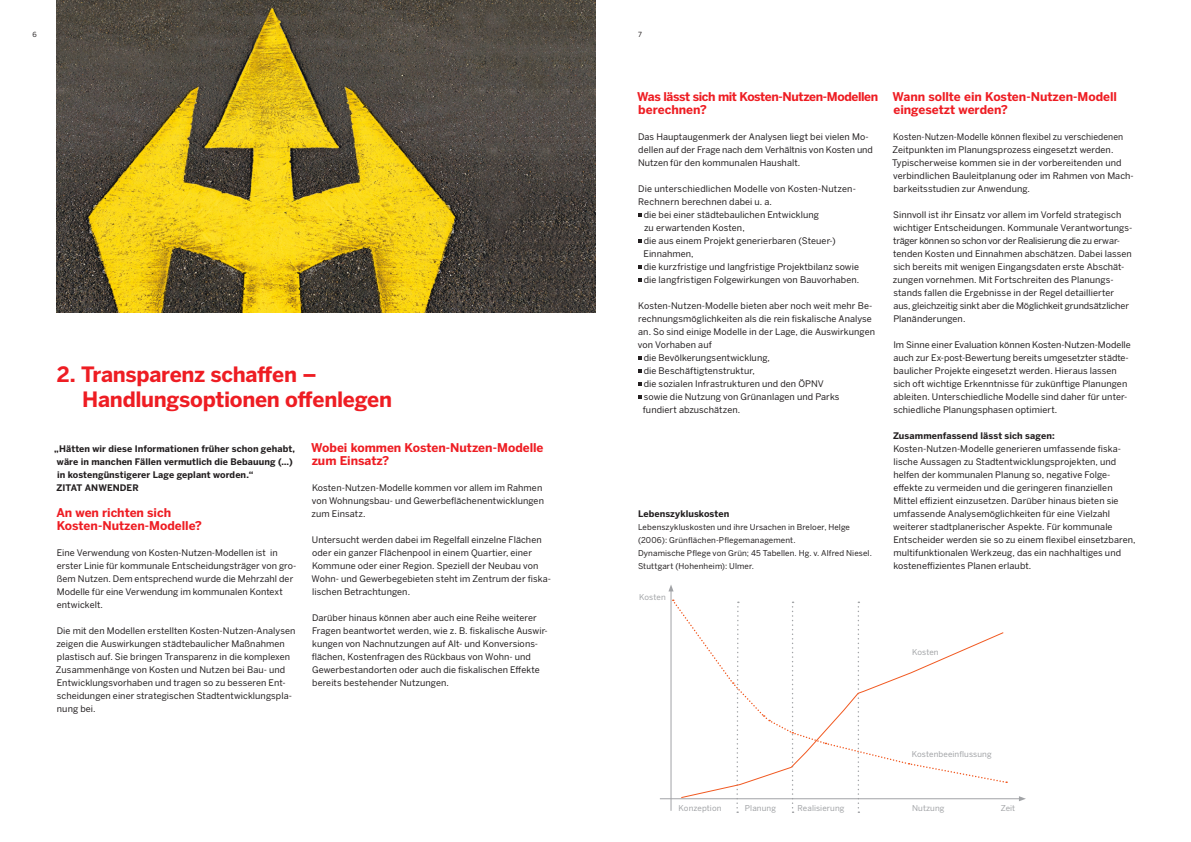
<style>
.page{position:relative;width:1191px;height:842px;background:#fff}
.page>*{position:absolute;margin:0;border:0;box-sizing:border-box;transform-origin:0 0}
.t1{font:700 21px/25px "Benton Sans";letter-spacing:-.015em;color:#ee1d23}
.t2{font:700 12px/13px "Benton Sans";letter-spacing:-.005em;color:#ee1d23}
.t3{font:700 12px/13px "Benton Sans";letter-spacing:-.03em;color:#ee1d23}
.t4{font:9px/13px "Benton Sans";letter-spacing:.01em;color:#231f20}
.t5{font:9px/13px "Benton Sans";letter-spacing:.01em;color:#231f20;scale:.95 1}
.t6{font:700 9px/13px "Benton Sans";letter-spacing:.01em;color:#231f20}
.t7{font:8px/13px "Benton Sans";letter-spacing:.015em;color:#231f20}
.t8{font:8px "Benton Sans";letter-spacing:.01em;color:#a1a3a6}
.t9{font:7px "Benton Sans";color:#231f20}
</style>
<div class="page">
<img style="left:57px;top:0;width:538px;height:313px">
<hr style="left:660px;top:798px;width:360px;height:1px;background:#a1a3a6">
<svg style="left:1019px;top:796px;width:7px;height:5px"></svg>
<hr style="left:670px;top:590px;width:1px;height:221px;background:#a1a3a6">
<svg style="left:668px;top:585px;width:5px;height:6px"></svg>
<svg style="left:672px;top:599px;width:335px;height:214px"></svg>
<p class="t9" style="left:33px;top:30px;width:6px">6</p>
<p class="t9" style="left:638px;top:30px;width:5px">7</p>
<h1 class="t1" style="left:82px;top:362px;width:311px;text-indent:-26px">2. Transparenz schaffen –<br>Handlungsoptionen offenlegen</h1>
<p class="t6" style="left:54px;top:442px;width:242px">„Hätten wir diese Informationen früher schon gehabt, wäre in manchen Fällen vermutlich die Bebauung (…) in kostengünstigerer Lage geplant worden.“<br>Zitat</p>
<h2 class="t2" style="left:311px;top:441px;width:234px">Wobei kommen Kosten-Nutzen-Modelle zum Einsatz?</h2>
<p class="t4" style="left:312px;top:481px;width:234px">Kosten-Nutzen-Modelle kommen vor allem im Rahmen von Wohnungsbau- und Gewerbeflächenentwicklungen zum Einsatz.</p>
<p class="t4" style="left:312px;top:533px;width:241px">Untersucht werden dabei im Regelfall einzelne Flächen oder ein ganzer Flächenpool in einem Quartier, einer Kommune oder einer Region. Speziell der Neubau von Wohn- und Gewerbegebieten steht im Zentrum der fiska&shy;lischen Betrachtungen.</p>
<p class="t4" style="left:312px;top:611px;width:237px">Darüber hinaus können aber auch eine Reihe weiterer Fragen beantwortet werden, wie z. B. fiskalische Auswir&shy;kungen von Nachnutzungen auf Alt- und Konversions&shy;flächen, Kostenfragen des Rückbaus von Wohn- und Gewerbestandorten oder auch die fiskalischen Effekte bereits bestehender Nutzungen.</p>
<p class="t6" style="left:85px;top:481px;width:9px">Anwender</p>
<h2 class="t2" style="left:56px;top:506px;width:147px">An wen richten sich<br>Kosten-Nutzen-Modelle?</h2>
<p class="t4" style="left:57px;top:546px;width:241px">Eine Verwendung von Kosten-Nutzen-Modellen ist in erster Linie für kommunale Entscheidungsträger von gro&shy;ßem Nutzen. Dem entsprechend wurde die Mehrzahl der Modelle für eine Verwendung im kommunalen Kontext entwickelt.</p>
<p class="t4" style="left:56px;top:624px;width:241px">Die mit den Modellen erstellten Kosten-Nutzen-Analysen zeigen die Auswirkungen städtebaulicher Maßnahmen plastisch auf. Sie bringen Transparenz in die komplexen Zusammenhänge von Kosten und Nutzen bei Bau- und Entwicklungsvorhaben und tragen so zu besseren Ent&shy;scheidungen einer strategischen Stadtentwicklungspla&shy;nung bei.</p>
<h2 class="t3" style="left:637px;top:90px;width:242px">Was lässt sich mit Kosten-Nutzen-Modellen berechnen?</h2>
<p class="t4" style="left:638px;top:130px;width:236px">Das Hauptaugenmerk der Analysen liegt bei vielen Mo&shy;dellen auf der Frage nach dem Verhältnis von Kosten und<br>Nutzen für den kommunalen Haushalt.</p>
<p class="t4" style="left:638px;top:182px;width:219px">Die unterschiedlichen Modelle von Kosten-Nutzen-</p>
<p class="t4" style="left:638px;top:195px;width:135px">Rechnern berechnen dabei u. a.</p>
<p class="t4" style="left:644px;top:208px;width:177px">die bei einer städtebaulichen Entwicklung</p>
<p class="t4" style="left:644px;top:221px;width:102px">zu erwartenden Kosten,</p>
<p class="t4" style="left:644px;top:234px;width:193px">die aus einem Projekt generierbaren (Steuer-)</p>
<p class="t4" style="left:643px;top:247px;width:52px">Einnahmen,</p>
<p class="t4" style="left:644px;top:260px;width:217px">die kurzfristige und langfristige Projektbilanz sowie</p>
<p class="t4" style="left:644px;top:273px;width:217px">die langfristigen Folgewirkungen von Bauvorhaben.</p>
<p class="t4" style="left:638px;top:299px;width:236px">Kosten-Nutzen-Modelle bieten aber noch weit mehr Be-</p>
<p class="t4" style="left:638px;top:312px;width:235px">rechnungsmöglichkeiten als die rein fiskalische Analyse</p>
<p class="t4" style="left:638px;top:325px;width:238px">an. So sind einige Modelle in der Lage, die Auswirkungen</p>
<p class="t4" style="left:638px;top:338px;width:75px">von Vorhaben auf</p>
<p class="t4" style="left:644px;top:351px;width:128px">die Bevölkerungsentwicklung,</p>
<p class="t4" style="left:644px;top:364px;width:113px">die Beschäftigtenstruktur,</p>
<p class="t4" style="left:644px;top:377px;width:182px">die sozialen Infrastrukturen und den ÖPNV</p>
<p class="t4" style="left:644px;top:390px;width:197px">sowie die Nutzung von Grünanlagen und Parks</p>
<p class="t4" style="left:643px;top:403px;width:99px">fundiert abzuschätzen.</p>
<p class="t6" style="left:638px;top:507px;width:93px">Lebenszykluskosten</p>
<p class="t7" style="left:638px;top:520px;width:235px">Lebenszykluskosten und ihre Ursachen in Breloer, Helge (2006): Grünflächen-Pflegemanagement.<br>Dynamische Pflege von Grün; 45 Tabellen. Hg. v. Alfred Niesel.<br>Stuttgart (Hohenheim): Ulmer.</p>
<p class="t8" style="left:639px;top:592px;width:28px">Kosten</p>
<h2 class="t2" style="left:892px;top:90px;width:226px">Wann sollte ein Kosten-Nutzen-Modell eingesetzt werden?</h2>
<p class="t5" style="left:892px;top:130px;width:256px">Kosten-Nutzen-Modelle können flexibel zu verschiedenen Zeitpunkten im Planungsprozess eingesetzt werden.<br>Typischerweise kommen sie in der vorbereitenden und verbindlichen Bauleitplanung oder im Rahmen von Mach&shy;barkeitsstudien zur Anwendung.</p>
<p class="t4" style="left:893px;top:208px;width:241px">Sinnvoll ist ihr Einsatz vor allem im Vorfeld strategisch wichtiger Entscheidungen. Kommunale Verantwortungs&shy;träger können so schon vor der Realisierung die zu erwar&shy;tenden Kosten und Einnahmen abschätzen. Dabei lassen sich bereits mit wenigen Eingangsdaten erste Abschät&shy;zungen vornehmen. Mit Fortschreiten des Planungs&shy;stands fallen die Ergebnisse in der Regel detaillierter aus, gleichzeitig sinkt aber die Möglichkeit grundsätzlicher Planänderungen.</p>
<p class="t4" style="left:893px;top:338px;width:239px">Im Sinne einer Evaluation können Kosten-Nutzen-Modelle auch zur Ex-post-Bewertung bereits umgesetzter städte&shy;baulicher Projekte eingesetzt werden. Hieraus lassen sich oft wichtige Erkenntnisse für zukünftige Planungen ableiten. Unterschiedliche Modelle sind daher für unter&shy;schiedliche Planungsphasen optimiert.</p>
<p class="t6" style="left:893px;top:429px;width:163px">Zusammenfassend lässt sich sagen:</p>
<p class="t4" style="left:893px;top:442px;width:244px">Kosten-Nutzen-Modelle generieren umfassende fiska&shy;lische Aussagen zu Stadtentwicklungsprojekten, und helfen der kommunalen Planung so, negative Folge&shy;effekte zu vermeiden und die geringeren finanziellen Mittel effizient einzusetzen. Darüber hinaus bieten sie umfassende Analysemöglichkeiten für eine Vielzahl weiterer stadtplanerischer Aspekte. Für kommunale Entscheider werden sie so zu einem flexibel einsetzbaren, multifunktionalen Werkzeug, das ein nachhaltiges und kosteneffizientes Planen erlaubt.</p>
<p class="t8" style="left:912px;top:648px;width:28px">Kosten</p>
<p class="t8" style="left:911px;top:749px;width:81px">Kostenbeeinflussung</p>
<p class="t8" style="left:678px;top:803px;width:44px">Konzeption</p>
<p class="t8" style="left:745px;top:803px;width:32px">Planung</p>
<p class="t8" style="left:797px;top:803px;width:48px">Realisierung</p>
<p class="t8" style="left:912px;top:803px;width:34px">Nutzung</p>
<p class="t8" style="left:1000px;top:803px;width:16px">Zeit</p>
</div>
